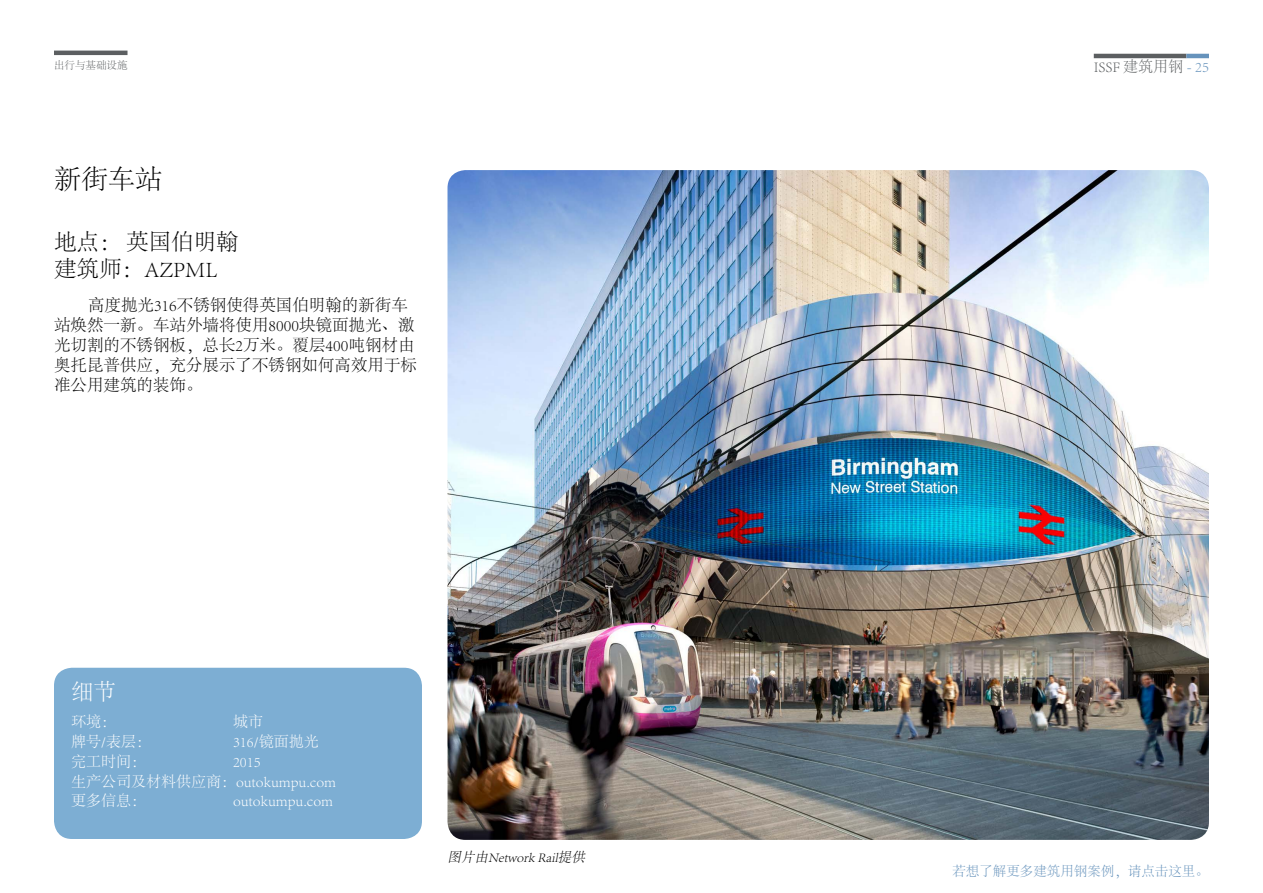
<style>
.page{position:relative;width:1263px;height:893px;background:#fff}
.page>*{position:absolute;margin:0;border:0;box-sizing:border-box;transform-origin:0 0}
._02_Header_1{font:300 27px "Adobe Song Std";color:#000}
._02_Header_2{font:300 22.5px/27px "Adobe Song Std";color:#000}
._02_Header_blue_boxe{font:300 22.5px "Adobe Song Std";color:#fff}
._03_Body_text{font:300 16.5px/19.8px "Adobe Song Std";color:#000}
._03_Body_text_blue_b{font:300 15px "Adobe Song Std";color:#fff}
.t1{font:300 15px "Adobe Song Std";color:#5c5f61}
._03_Body_text-2{font:300 13.5px "Adobe Song Std";color:#6693bc}
._04_Pictures{font:italic 300 13.5px "Adobe Song Std";color:#000}
.Naam_CEO{font:300 10.5px "Adobe Song Std";color:#5c5f61}
.s1{color:#6693bc}
</style>
<div class="page">
<hr style="left:1094px;top:54px;width:92px;height:4px;background:#5c5f61">
<hr style="left:1186px;top:54px;width:23px;height:4px;background:#6693bc">
<div style="left:54px;top:668px;width:368px;height:171px;background:#7daed3;border-radius:18px"></div>
<img style="left:447px;top:170px;width:762px;height:670px">
<hr style="left:54px;top:51px;width:74px;height:4px;background:#5c5f61">
<p class="Naam_CEO" style="left:54px;top:60px;width:75px">出行与基础设施</p>
<p class="_02_Header_1" style="left:54px;top:164px;width:109px">新街车站</p>
<p class="_02_Header_2" style="left:54px;top:229px;width:186px">地点： 英国伯明翰建筑师：AZPML</p>
<p class="_03_Body_text" style="left:54px;top:296px;width:364px;text-indent:34px">高度抛光316不锈钢使得英国伯明翰的新街车站焕然一新。车站外墙将使用8000块镜面抛光、激光切割的不锈钢板，总长2万米。覆层400吨钢材由奥托昆普供应，充分展示了不锈钢如何高效用于标准公用建筑的装饰。</p>
<p class="_02_Header_blue_boxe" style="left:71px;top:680px;width:46px">细节</p>
<p class="_03_Body_text_blue_b" style="left:71px;top:714px;width:46px">环境：</p>
<p class="_03_Body_text_blue_b" style="left:233px;top:714px;width:31px">城市</p>
<p class="_03_Body_text_blue_b" style="left:71px;top:733px;width:82px">牌号/表层：</p>
<p class="_03_Body_text_blue_b" style="left:233px;top:733px;width:87px">316/镜面抛光</p>
<p class="_03_Body_text_blue_b" style="left:71px;top:753px;width:76px">完工时间：</p>
<p class="_03_Body_text_blue_b" style="left:233px;top:753px;width:29px">2015</p>
<p class="_03_Body_text_blue_b" style="left:71px;top:773px;width:267px">生产公司及材料供应商：outokumpu.com</p>
<p class="_03_Body_text_blue_b" style="left:71px;top:793px;width:76px">更多信息：</p>
<p class="_03_Body_text_blue_b" style="left:233px;top:793px;width:102px">outokumpu.com</p>
<p class="_04_Pictures" style="left:447px;top:850px;width:142px">图片由Network Rail提供</p>
<p class="t1" style="left:1094px;top:59px;width:117px">ISSF 建筑用钢 <span class="s1">- 25</span></p>
<p class="_03_Body_text-2" style="left:952px;top:863px;width:258px">若想了解更多建筑用钢案例，请点击这里。</p>
</div>
